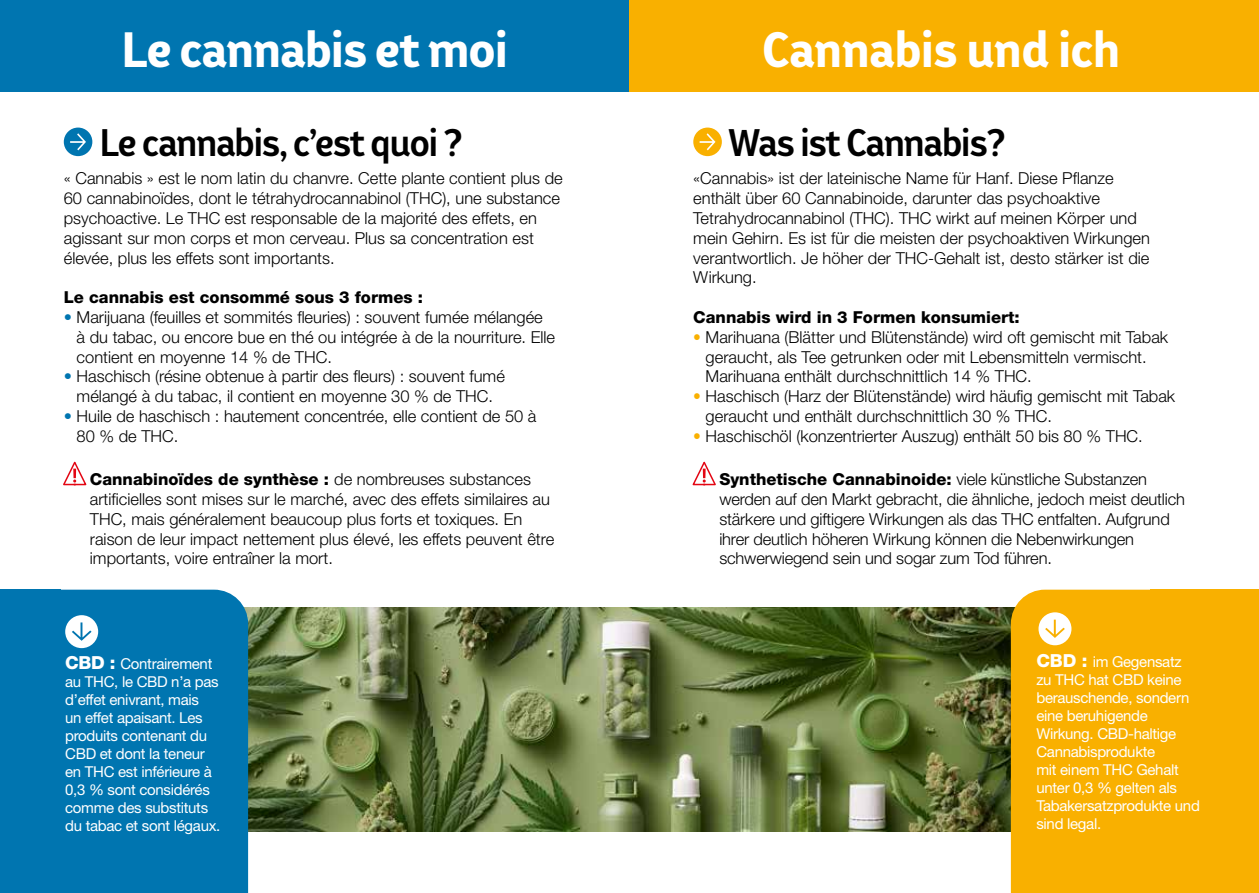
<style>
.page{position:relative;width:1259px;height:893px;background:#fff}
.page>*{position:absolute;margin:0;border:0;box-sizing:border-box;transform-origin:0 0}
.t1{font:800 46.5px "Bw Helder W1";letter-spacing:-.005em;color:#fff}
.t2{font:700 36px "Bw Helder W1";letter-spacing:-.025em;color:#000}
.t3{font:300 16.5px/19.8px "Helvetica Neue LT Pro";color:#000}
.t4{font:800 16.5px "Helvetica Neue LT Pro";color:#000}
.t5{font:15px/18px "Helvetica Neue LT Pro";letter-spacing:-.02em;color:#fff}
.s1{color:#0075b0}
.s2{font-weight:800}
.s3{color:#f9b000}
.s4{font-weight:800;font-size:18px}
</style>
<div class="page">
<img style="left:248px;top:608px;width:763px;height:224px">
<div style="left:0;top:590px;width:61px;height:303px;background:#0075b0"></div>
<div style="left:64px;top:128px;width:28px;height:28px;background:#0075b0;border-radius:50%"></div>
<svg style="left:70px;top:133px;width:16px;height:17px"></svg>
<svg style="left:63px;top:461px;width:24px;height:25px"></svg>
<div style="left:693px;top:128px;width:29px;height:28px;background:#f9b000;border-radius:50%"></div>
<svg style="left:699px;top:133px;width:16px;height:17px"></svg>
<svg style="left:692px;top:461px;width:24px;height:25px"></svg>
<div style="left:61px;top:590px;width:187px;height:303px;background:#0075b0"></div>
<div style="left:65px;top:615px;width:33px;height:33px;background:#fff;border-radius:50%"></div>
<svg style="left:72px;top:622px;width:20px;height:19px"></svg>
<div style="left:1150px;top:590px;width:109px;height:303px;background:#f9b000"></div>
<div style="left:1011px;top:590px;width:139px;height:303px;background:#f9b000"></div>
<div style="left:0;top:0;width:629px;height:91px;background:#0075b0"></div>
<div style="left:629px;top:0;width:630px;height:91px;background:#f9b000"></div>
<div style="left:1038px;top:612px;width:33px;height:33px;background:#fff;border-radius:50%"></div>
<svg style="left:1045px;top:620px;width:20px;height:18px"></svg>
<h1 class="t1" style="left:122px;top:20px;width:387px">Le cannabis et moi</h1>
<h1 class="t1" style="left:762px;top:20px;width:359px">Cannabis und ich</h1>
<h2 class="t2" style="left:100px;top:120px;width:364px">Le cannabis, c’est quoi ?</h2>
<p class="t3" style="left:64px;top:168px;width:500px">« Cannabis » est le nom latin du chanvre. Cette plante contient plus de 60 cannabinoïdes, dont le tétrahydrocannabinol (THC), une substance psychoactive. Le THC est responsable de la majorité des effets, en agissant sur mon corps et mon cerveau. Plus sa concentration est élevée, plus les effets sont importants.</p>
<p class="t4" style="left:64px;top:288px;width:361px">Le cannabis est consommé sous 3 formes :</p>
<p class="t3" style="left:77px;top:307px;width:480px;text-indent:-13px"><span class="s1">•</span> Marijuana (feuilles et sommités fleuries) : souvent fumée mélangée à du tabac, ou encore bue en thé ou intégrée à de la nourriture. Elle contient en moyenne 14 % de THC.</p>
<p class="t3" style="left:64px;top:366px;width:443px;text-align:center"><span class="s1">•</span> Haschisch (résine obtenue à partir des fleurs) : souvent fumé mélangé à du tabac, il contient en moyenne 30 % de THC.</p>
<p class="t3" style="left:77px;top:406px;width:461px;text-indent:-13px"><span class="s1">•</span> Huile de haschisch : hautement concentrée, elle contient de 50 à<br>80 % de THC.</p>
<p class="t3" style="left:90px;top:469px;width:466px"><span class="s2">Cannabinoïdes de synthèse :</span> de nombreuses substances artificielles sont mises sur le marché, avec des effets similaires au THC, mais généralement beaucoup plus forts et toxiques. En raison de leur impact nettement plus élevé, les effets peuvent être importants, voire entraîner la mort.</p>
<h2 class="t2" style="left:728px;top:120px;width:278px">Was ist Cannabis?</h2>
<p class="t3" style="left:693px;top:168px;width:458px">«Cannabis» ist der lateinische Name für Hanf. Diese Pflanze enthält über 60 Cannabinoide, darunter das psychoaktive Tetrahydrocannabinol (THC). THC wirkt auf meinen Körper und mein Gehirn. Es ist für die meisten der psychoaktiven Wirkungen verantwortlich. Je höher der THC-Gehalt ist, desto stärker ist die Wirkung.</p>
<p class="t4" style="left:693px;top:307px;width:328px">Cannabis wird in 3 Formen konsumiert:</p>
<p class="t3" style="left:705px;top:327px;width:464px;text-indent:-12px"><span class="s3">•</span> Marihuana (Blätter und Blütenstände) wird oft gemischt mit Tabak geraucht, als Tee getrunken oder mit Lebensmitteln vermischt.<br>Marihuana enthält durchschnittlich 14 % THC.</p>
<p class="t3" style="left:705px;top:386px;width:471px;text-indent:-12px"><span class="s3">•</span> Haschisch (Harz der Blütenstände) wird häufig gemischt mit Tabak geraucht und enthält durchschnittlich 30 % THC.</p>
<p class="t3" style="left:693px;top:426px;width:451px"><span class="s3">•</span> Haschischöl (konzentrierter Auszug) enthält 50 bis 80 % THC.</p>
<p class="t3" style="left:719px;top:469px;width:467px"><span class="s2">Synthetische Cannabinoide:</span> viele künstliche Substanzen werden auf den Markt gebracht, die ähnliche, jedoch meist deutlich stärkere und giftigere Wirkungen als das THC entfalten. Aufgrund ihrer deutlich höheren Wirkung können die Nebenwirkungen schwerwiegend sein und sogar zum Tod führen.</p>
<p class="t5" style="left:65px;top:654px;width:157px"><span class="s4">CBD :</span> Contrairement au THC, le CBD n’a pas d’effet enivrant, mais<br>un effet apaisant. Les produits contenant du<br>CBD et dont la teneur en THC est inférieure à<br>0,3 % sont considérés comme des substituts du tabac et sont légaux.</p>
<p class="t5" style="left:1036px;top:652px;width:165px"><span class="s4">CBD :</span> im Gegensatz zu THC hat CBD keine berauschende, sondern eine beruhigende<br>Wirkung. CBD-haltige<br>Cannabisprodukte<br>mit einem THC Gehalt unter 0,3 % gelten als<br>Tabakersatzprodukte und sind legal.</p>
</div>
